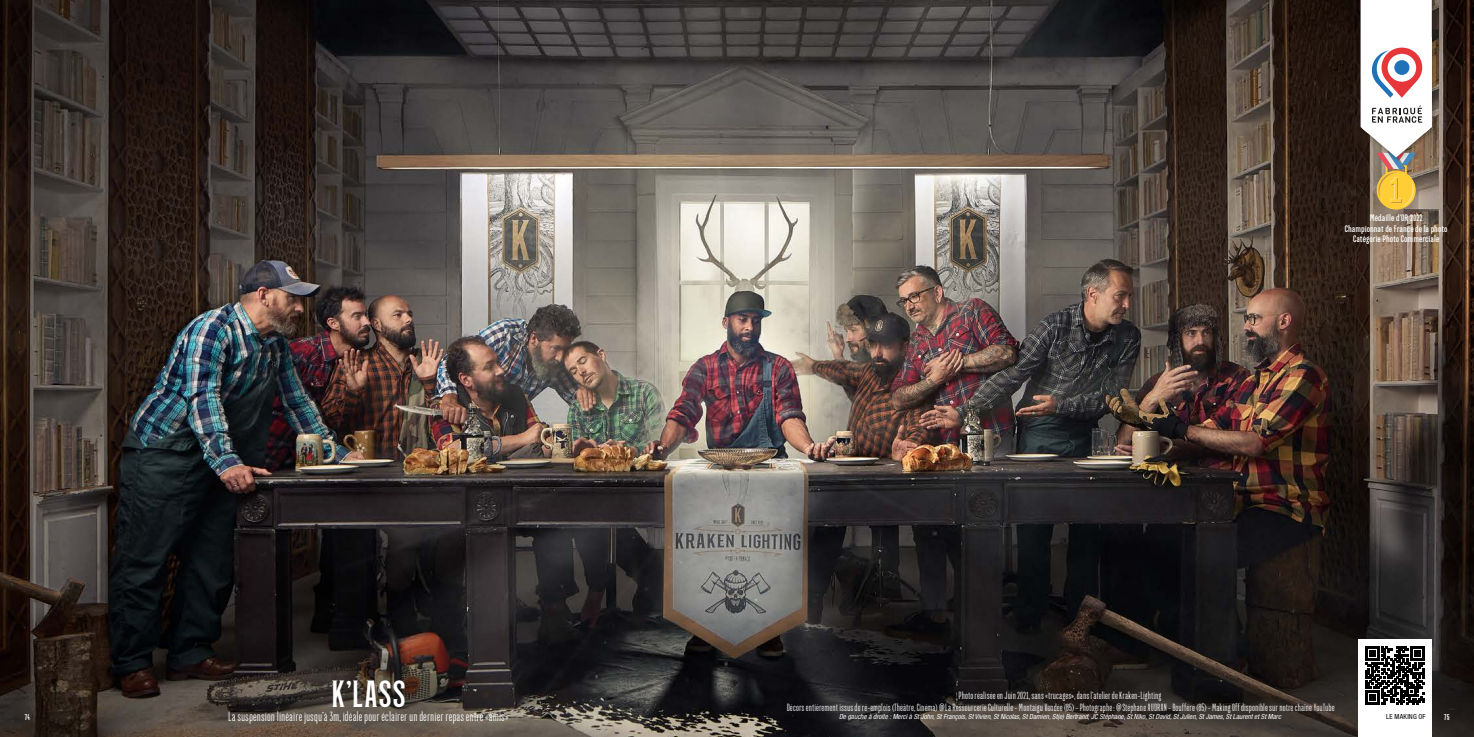
<style>
.page{position:relative;width:1474px;height:737px;background:#fff}
.page>*{position:absolute;margin:0;border:0;box-sizing:border-box;transform-origin:0 0}
.t1{font:700 35px "Green Grove";color:#fff}
.t2{font:300 12.25px "Green Grove";color:#fff}
.t3{font:300 9.62px "Green Grove";color:#fff}
.t4{font:700 8.75px "Green Grove";color:#fff}
.t5{font:700 7.88px "Green Grove";color:#fff}
.t6{font:italic condensed 7px "Helvetica Neue LT Std";color:#fff}
.t7{font:condensed 7px "Helvetica Neue LT Std";letter-spacing:.03em;color:#000}
</style>
<div class="page">
<img style="left:0;top:0;width:1473px;height:737px">
<div style="left:1358px;top:639px;width:73px;height:98px;background:#fff"></div>
<svg style="left:1365px;top:646px;width:59px;height:59px"></svg>
<svg style="left:1376px;top:171px;width:39px;height:39px"></svg>
<div style="left:1357px;top:0;width:81px;height:163px;background:#000;opacity:.3"></div>
<svg style="left:1360px;top:0;width:71px;height:208px"></svg>
<div style="left:1394px;top:60px;width:15px;height:15px;background:#1f71b8;border-radius:50%"></div>
<p class="t4" style="left:1369px;top:213px;width:54px">Médaille d’OR 2022</p>
<p class="t4" style="left:1344px;top:223px;width:104px">Championnat de France de la photo</p>
<p class="t4" style="left:1352px;top:234px;width:88px">Catégorie Photo Commerciale</p>
<p class="t1" style="left:331px;top:674px;width:76px">K’LASS</p>
<p class="t2" style="left:228px;top:710px;width:282px">La suspension linéaire jusqu’à 3m, idéale pour éclairer un dernier repas entre «amis»</p>
<p class="t3" style="left:958px;top:690px;width:204px">Photo réalisée en Juin 2021, sans «trucages», dans l’atelier de Kraken-Lighting</p>
<p class="t3" style="left:786px;top:701px;width:549px">Décors entièrement issus de ré-emplois (Théâtre, Cinéma) @La Ressourcerie Culturelle - Montaigu Vendée (85) - Photographe : @Stéphane AUDRAN - Boufféré (85) - Making Off disponible sur notre chaîne YouTube</p>
<p class="t5" style="left:24px;top:712px;width:7px">74</p>
<p class="t6" style="left:839px;top:712px;width:443px">De gauche à droite : Merci à St John, St François, St Vivien, St Nicolas, St Damien, St(e) Bertrand, JC Stéphane, St Niko, St David, St Julien, St James, St Laurent et St Marc</p>
<p class="t7" style="left:1386px;top:712px;width:41px">LE MAKING OF</p>
<p class="t5" style="left:1443px;top:712px;width:7px">75</p>
</div>
